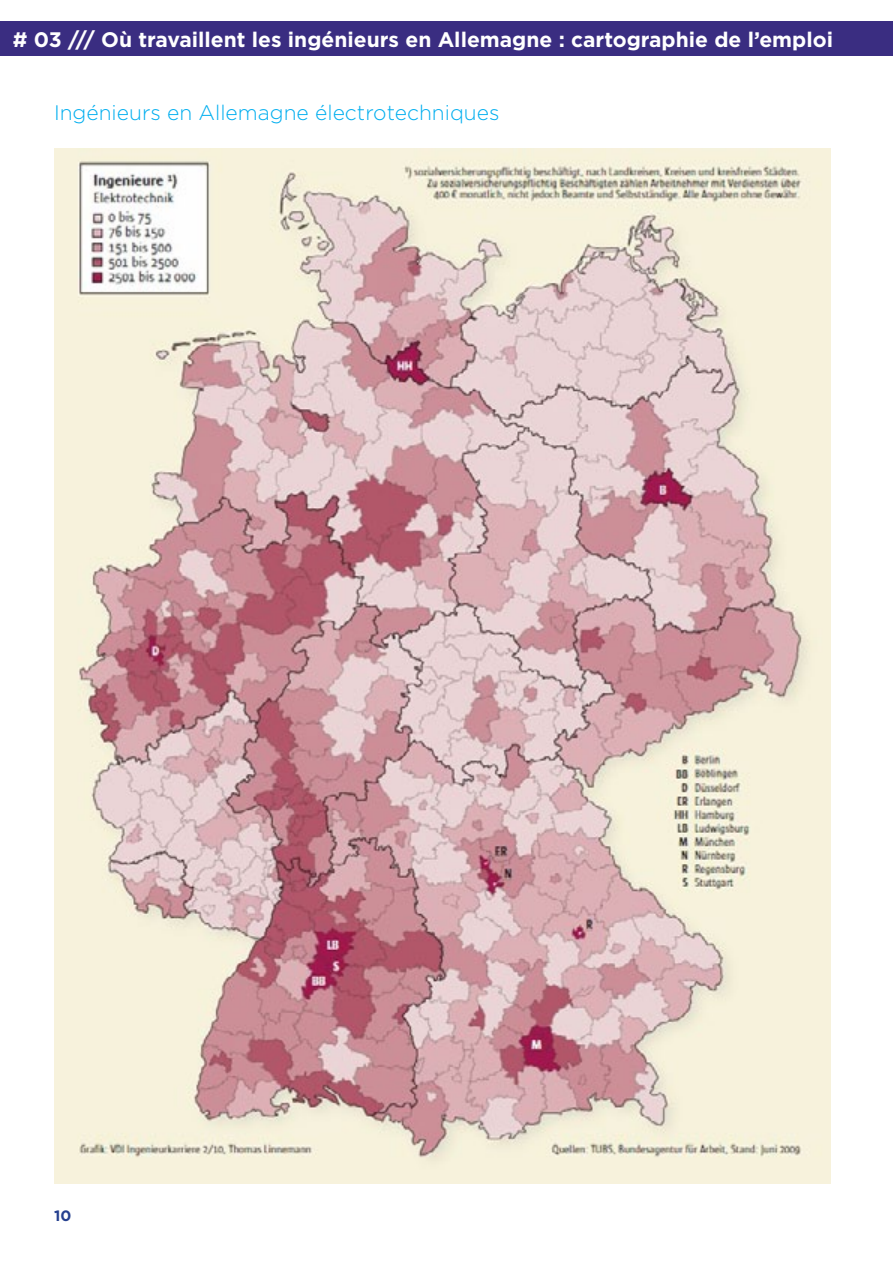
<style>
.page{position:relative;width:893px;height:1263px;background:#fff}
.page>*{position:absolute;margin:0;border:0;box-sizing:border-box;transform-origin:0 0}
.t1{font:700 21px "Gotham";color:#fff}
.t2{font:300 21px "Gotham";color:#00aeef}
.t3{font:700 15px "Gotham";color:#25408f}
</style>
<div class="page">
<div style="left:0;top:21px;width:893px;height:34px;background:#3a2d81"></div>
<img style="left:54px;top:149px;width:776px;height:1035px">
<p class="t1" style="left:13px;top:25px;width:822px"># 03 /// Où travaillent les ingénieurs en Allemagne : cartographie de l’emploi</p>
<p class="t2" style="left:54px;top:99px;width:447px">Ingénieurs en Allemagne électrotechniques</p>
<p class="t3" style="left:54px;top:1206px;width:19px">10</p>
</div>
